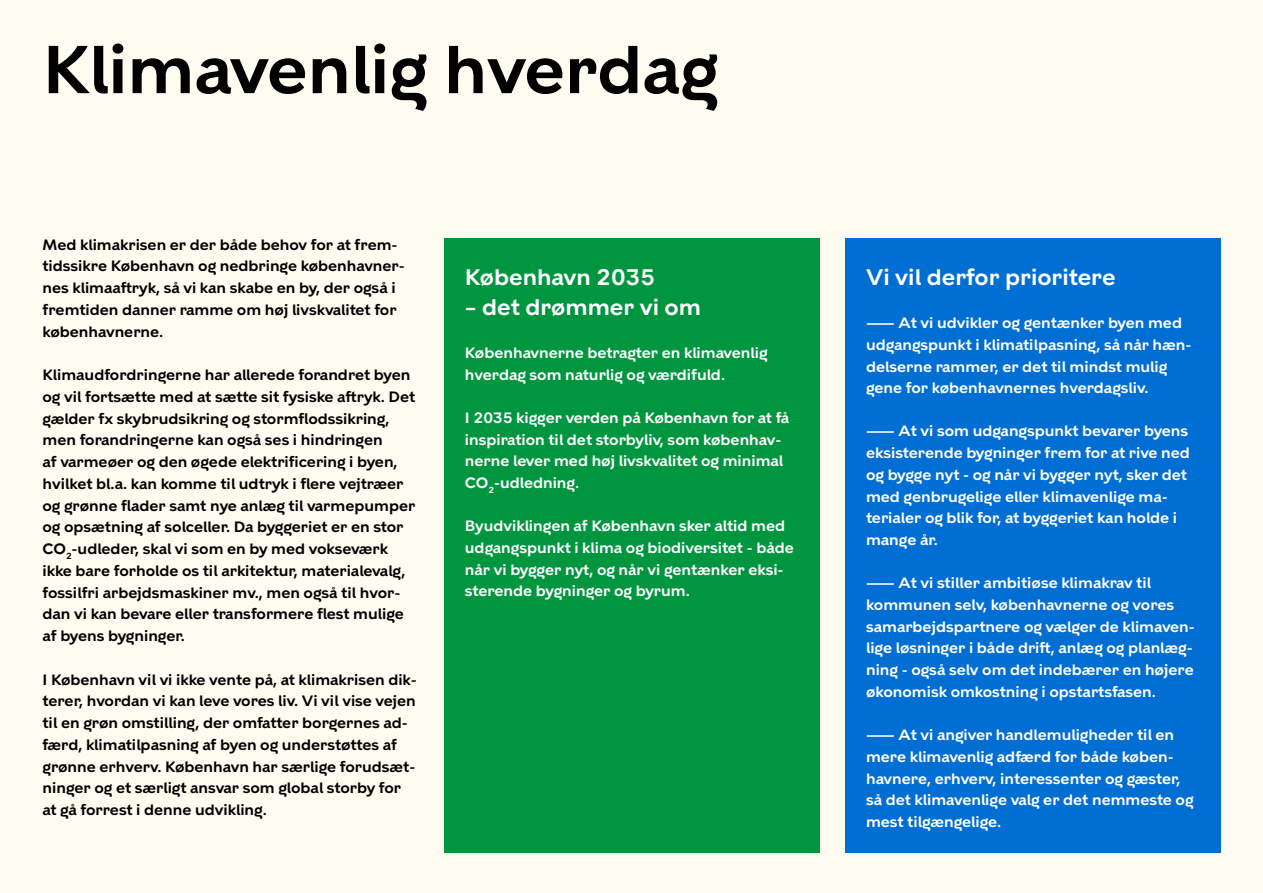
<style>
.page{position:relative;width:1263px;height:893px;background:#fefcf0}
.page>*{position:absolute;margin:0;border:0;box-sizing:border-box;transform-origin:0 0}
.t1{font:600 67.5px "KBH";color:#000}
.t2{font:600 22.5px "KBH";color:#fff}
.t3{font:600 15px/21.8px "KBH";color:#fff}
.t4{font:600 15px/21.8px "KBH";color:#000}
</style>
<div class="page">
<div style="left:845px;top:238px;width:375px;height:615px;background:#006ed2"></div>
<div style="left:444px;top:238px;width:375px;height:615px;background:#009640"></div>
<h1 class="t1" style="left:43px;top:41px;width:677px">Klimavenlig hverdag</h1>
<p class="t4" style="left:43px;top:235px;width:364px">Med klimakrisen er der både behov for at frem&shy;tidssikre København og nedbringe københavner&shy;nes klimaaftryk, så vi kan skabe en by, der også i fremtiden danner ramme om høj livskvalitet for københavnerne.</p>
<p class="t4" style="left:43px;top:365px;width:374px">Klimaudfordringerne har allerede forandret byen og vil fortsætte med at sætte sit fysiske aftryk. Det gælder fx skybrudsikring og stormflodssikring, men forandringerne kan også ses i hindringen<br>af varmeøer og den øgede elektrificering i byen, hvilket bl.a. kan komme til udtryk i flere vejtræer og grønne flader samt nye anlæg til varmepumper og opsætning af solceller. Da byggeriet er en stor CO<sub>2</sub>-udleder, skal vi som en by med vokseværk ikke bare forholde os til arkitektur, materialevalg, fossilfri arbejdsmaskiner mv., men også til hvor&shy;dan vi kan bevare eller transformere flest mulige af byens bygninger.</p>
<p class="t4" style="left:43px;top:670px;width:376px">I København vil vi ikke vente på, at klimakrisen dik&shy;terer, hvordan vi kan leve vores liv. Vi vil vise vejen til en grøn omstilling, der omfatter borgernes ad&shy;færd, klimatilpasning af byen og understøttes af grønne erhverv. København har særlige forudsæt&shy;ninger og et særligt ansvar som global storby for at gå forrest i denne udvikling.</p>
<h2 class="t2" style="left:465px;top:268px;width:192px">København 2035</h2>
<h2 class="t2" style="left:465px;top:298px;width:238px">– det drømmer vi om</h2>
<p class="t3" style="left:465px;top:343px;width:304px">Københavnerne betragter en klimavenlig hverdag som naturlig og værdifuld.</p>
<p class="t3" style="left:465px;top:408px;width:326px">I 2035 kigger verden på København for at få inspiration til det storbyliv, som københav&shy;nerne lever med høj livskvalitet og minimal CO<sub>2</sub>-udledning.</p>
<p class="t3" style="left:465px;top:516px;width:330px">Byudviklingen af København sker altid med udgangspunkt i klima og biodiversitet - både når vi bygger nyt, og når vi gentænker eksi&shy;sterende bygninger og byrum.</p>
<h2 class="t2" style="left:866px;top:268px;width:251px">Vi vil derfor prioritere</h2>
<p class="t3" style="left:866px;top:313px;width:327px">—— At vi udvikler og gentænker byen med udgangspunkt i klimatilpasning, så når hæn&shy;delserne rammer, er det til mindst mulig gene for københavnernes hverdagsliv.</p>
<p class="t3" style="left:866px;top:422px;width:325px">—— At vi som udgangspunkt bevarer byens eksisterende bygninger frem for at rive ned og bygge nyt - og når vi bygger nyt, sker det med genbrugelige eller klimavenlige ma&shy;terialer og blik for, at byggeriet kan holde i mange år.</p>
<p class="t3" style="left:866px;top:573px;width:330px">—— At vi stiller ambitiøse klimakrav til kommunen selv, københavnerne og vores samarbejdspartnere og vælger de klimaven&shy;lige løsninger i både drift, anlæg og planlæg&shy;ning - også selv om det indebærer en højere økonomisk omkostning i opstartsfasen.</p>
<p class="t3" style="left:866px;top:725px;width:329px">—— At vi angiver handlemuligheder til en mere klimavenlig adfærd for både køben&shy;havnere, erhverv, interessenter og gæster, så det klimavenlige valg er det nemmeste og mest tilgængelige.</p>
</div>
